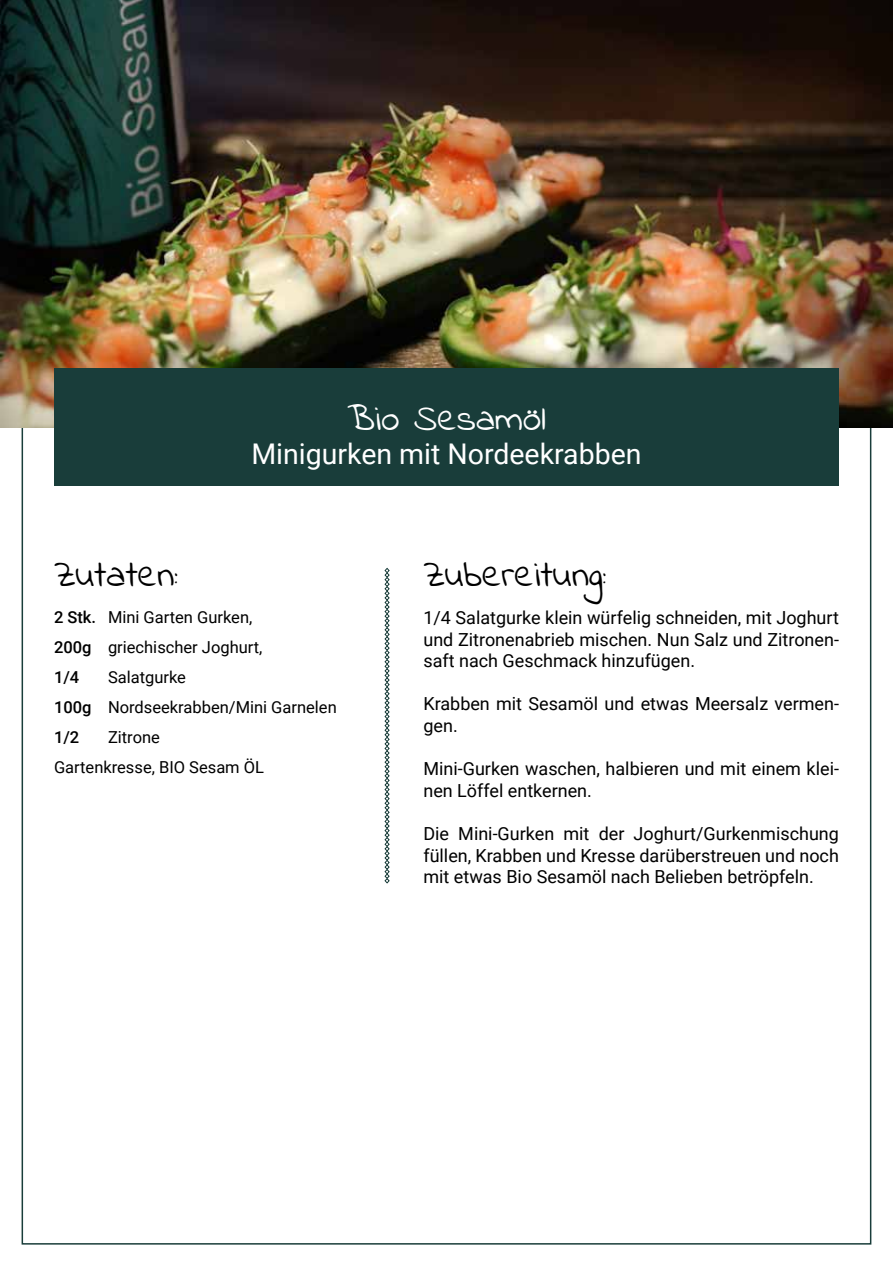
<style>
.page{position:relative;width:893px;height:1263px;background:#fff}
.page>*{position:absolute;margin:0;border:0;box-sizing:border-box;transform-origin:0 0}
.t1{font:37.5px "Indie Flower";color:#000}
.t2{font:37.5px "Indie Flower";color:#fff}
.t3{font:28.5px "Roboto";color:#fff}
.t4{font:18px/21.6px "Roboto";color:#000;text-align:justify}
.t5{font:16.5px/30px "Roboto";color:#000}
.s1{font-weight:500}
</style>
<div class="page">
<img style="left:0;top:0;width:893px;height:427px">
<div style="left:54px;top:369px;width:785px;height:117px;background:#193d3a"></div>
<svg style="left:385px;top:568px;width:5px;height:315px"></svg>
<h1 class="t2" style="left:347px;top:393px;width:200px">Bio Sesamöl</h1>
<h2 class="t3" style="left:251px;top:434px;width:392px">Minigurken mit Nordeekrabben</h2>
<h1 class="t1" style="left:54px;top:550px;width:125px">Zutaten:</h1>
<h1 class="t1" style="left:423px;top:550px;width:184px">Zubereitung:</h1>
<p class="t5" style="left:54px;top:601px;width:210px"><span class="s1">2 Stk.</span> Mini Garten Gurken,<br><span class="s1">200g</span> griechischer Joghurt,<br><span class="s1">1/4</span></p>
<p class="t5" style="left:54px;top:661px;width:284px;text-indent:54px">Salatgurke<br><span class="s1">100g</span> Nordseekrabben/Mini Garnelen<br><span class="s1">1/2</span></p>
<p class="t5" style="left:54px;top:721px;width:212px;text-indent:54px">Zitrone<br>Gartenkresse, BIO Sesam ÖL</p>
<p class="t4" style="left:423px;top:606px;width:417px">1/4 Salatgurke klein würfelig schneiden, mit Joghurt und Zitronenabrieb mischen. Nun Salz und Zitronen&shy;saft nach Geschmack hinzufügen.</p>
<p class="t4" style="left:423px;top:692px;width:417px">Krabben mit Sesamöl und etwas Meersalz vermen&shy;gen.</p>
<p class="t4" style="left:423px;top:757px;width:417px">Mini-Gurken waschen, halbieren und mit einem klei&shy;nen Löffel entkernen.</p>
<p class="t4" style="left:423px;top:822px;width:417px">Die Mini-Gurken mit der Joghurt/Gurkenmischung füllen, Krabben und Kresse darüberstreuen und noch mit etwas Bio Sesamöl nach Belieben betröpfeln.</p>
</div>
